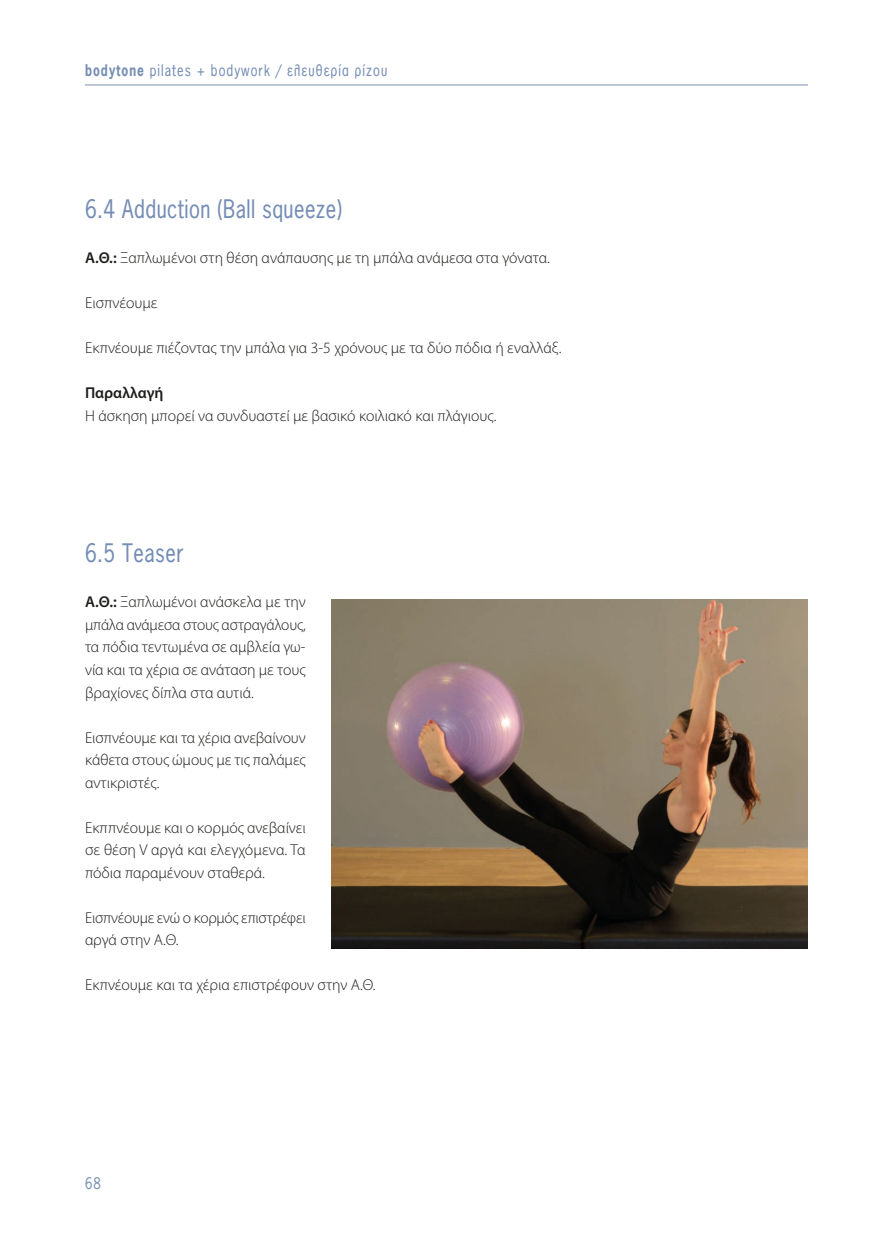
<style>
.page{position:relative;width:893px;height:1234px;background:#fff}
.page>*{position:absolute;margin:0;border:0;box-sizing:border-box;transform-origin:0 0}
.t1{font:24px "PF News Gothic Condensed";letter-spacing:.02em;color:#768eb5}
.t2{font:300 15.75px/22.5px "Myriad Pro";color:#1d1d1b;text-align:justify}
.t3{font:600 15.75px "Myriad Pro";color:#1d1d1b}
.t4{font:15px "PF News Gothic Condensed";letter-spacing:.07em;color:#768eb5}
.s1{font-weight:700}
.s2{font-weight:600}
</style>
<div class="page">
<hr style="left:85px;top:84px;width:723px;height:1px;background:#768eb5">
<img style="left:331px;top:600px;width:477px;height:347px">
<p class="t4" style="left:85px;top:61px;width:304px"><span class="s1">bodytone</span> pilates + bodywork / ελευθερία ρίζου</p>
<h1 class="t1" style="left:85px;top:194px;width:259px">6.4 Adduction (Ball squeeze)</h1>
<p class="t2" style="left:85px;top:247px;width:466px"><span class="s2">Α.Θ.:</span> Ξαπλωμένοι στη θέση ανάπαυσης με τη μπάλα ανάμεσα στα γόνατα.</p>
<p class="t2" style="left:85px;top:292px;width:74px">Εισπνέουμε</p>
<p class="t2" style="left:85px;top:337px;width:478px">Εκπνέουμε πιέζοντας την μπάλα για 3-5 χρόνους με τα δύο πόδια ή εναλλάξ.</p>
<p class="t3" style="left:85px;top:383px;width:80px">Παραλλαγή</p>
<p class="t2" style="left:85px;top:404px;width:413px">Η άσκηση μπορεί να συνδυαστεί με βασικό κοιλιακό και πλάγιους.</p>
<h1 class="t1" style="left:85px;top:538px;width:100px">6.5 Teaser</h1>
<p class="t2" style="left:85px;top:591px;width:222px"><span class="s2">Α.Θ.:</span> Ξαπλωμένοι ανάσκελα με την μπάλα ανάμεσα στους αστραγάλους, τα πόδια τεντωμένα σε αμβλεία γω&shy;νία και τα χέρια σε ανάταση με τους βραχίονες δίπλα στα αυτιά.</p>
<p class="t2" style="left:85px;top:726px;width:222px">Εισπνέουμε και τα χέρια ανεβαίνουν κάθετα στους ώμους με τις παλάμες αντικριστές.</p>
<p class="t2" style="left:85px;top:816px;width:222px">Εκππνέουμε και ο κορμός ανεβαίνει σε θέση V αργά και ελεγχόμενα. Τα πόδια παραμένουν σταθερά.</p>
<p class="t2" style="left:85px;top:906px;width:222px">Εισπνέουμε ενώ ο κορμός επιστρέφει αργά στην Α.Θ.</p>
<p class="t2" style="left:85px;top:973px;width:292px">Εκπνέουμε και τα χέρια επιστρέφουν στην Α.Θ.</p>
<p class="t4" style="left:85px;top:1172px;width:17px">68</p>
</div>
